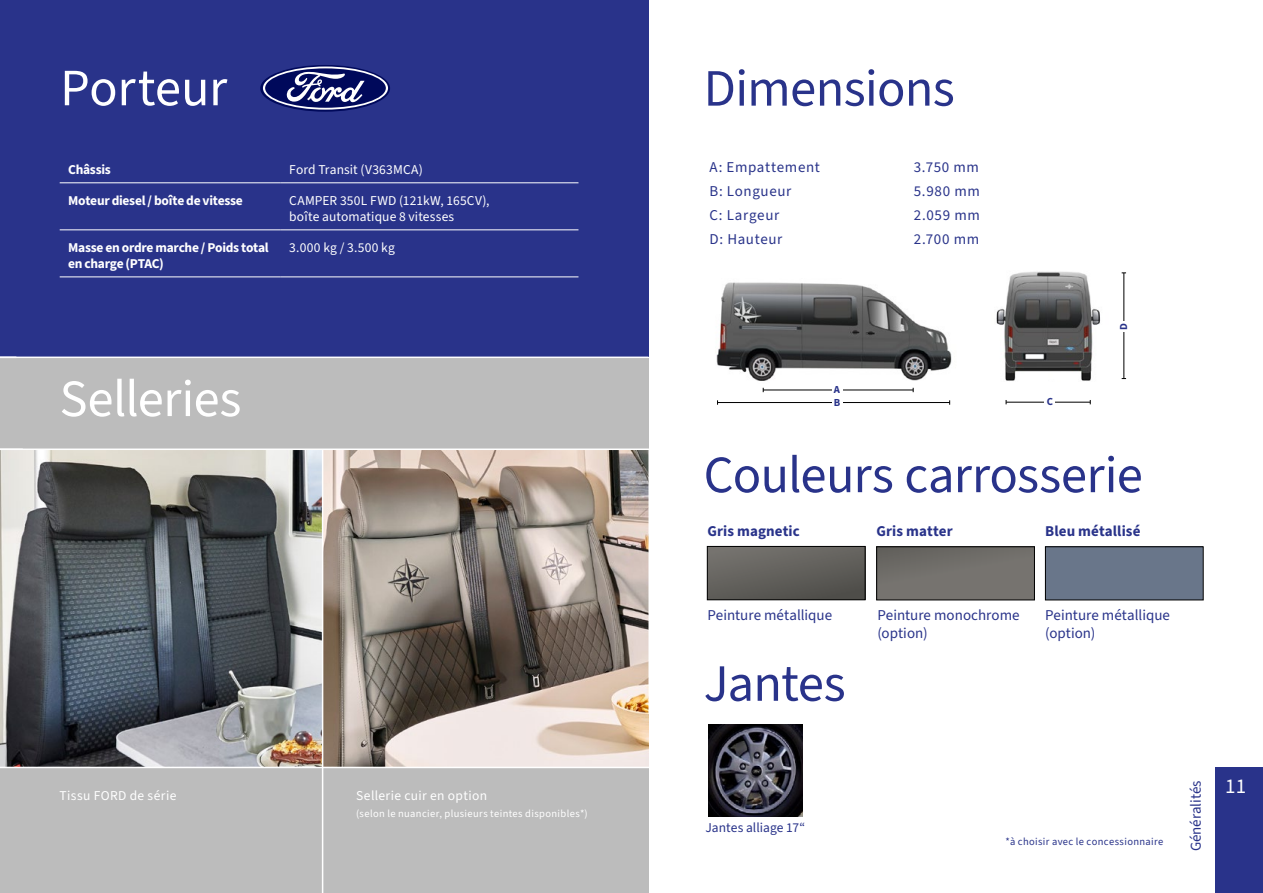
<style>
.page{position:relative;width:1263px;height:893px;background:#fff}
.page>*{position:absolute;margin:0;border:0;box-sizing:border-box;transform-origin:0 0}
.t1{font:52.5px "Source Sans 3";letter-spacing:-.015em;color:#29338a}
.t2{font:52.5px "Source Sans 3";letter-spacing:-.01em;color:#fff}
.t3{font:21px "Source Sans 3";color:#fff}
.t4{font:15px/18px "Source Sans 3";letter-spacing:.005em;color:#29338a}
.t5{font:700 15px "Source Sans 3";letter-spacing:.005em;color:#29338a}
.t6{font:15px "Source Sans 3";letter-spacing:.04em;color:#29338a}
.t7{font:15px "Source Sans 3";letter-spacing:.045em;color:#29338a}
.t8{font:13.5px/16.2px "Source Sans 3";letter-spacing:.02em;color:#fff}
.t9{font:700 13.5px/16.2px "Source Sans 3";letter-spacing:-.02em;color:#fff}
.t10{font:13.5px "Source Sans 3";color:#29338a}
.t11{font:700 10.8px/13.2px "Source Sans 3";color:#29338a}
.t12{font:10.5px "Source Sans 3";letter-spacing:.035em;color:#fff}
.t13{font:10.5px "Source Sans 3";letter-spacing:.035em;color:#29338a}
</style>
<div class="page">
<img style="left:0;top:450px;width:322px;height:317px">
<svg style="left:323px;top:450px;width:325px;height:317px;background:#a1958b"></svg>
<div style="left:0;top:767px;width:648px;height:126px;background:#bcbcbc"></div>
<div style="left:0;top:358px;width:648px;height:92px;background:#bcbcbc"></div>
<div style="left:0;top:0;width:648px;height:357px;background:#29338a"></div>
<div style="left:707px;top:546px;width:158px;height:54px;background:linear-gradient(to right,#6c6965,#595853)"></div>
<div style="left:707px;top:546px;width:158px;height:54px;border:1px solid #000"></div>
<div style="left:877px;top:547px;width:157px;height:53px;background:linear-gradient(to right,#6e6c68,#76736f)"></div>
<div style="left:876px;top:546px;width:159px;height:54px;border:1px solid #000"></div>
<div style="left:1045px;top:547px;width:158px;height:53px;background:#69768a"></div>
<div style="left:1045px;top:546px;width:158px;height:54px;border:1px solid #000"></div>
<div style="left:1215px;top:768px;width:48px;height:125px;background:#29338a"></div>
<hr style="left:0;top:448px;width:655px;height:2px;background:#fff">
<hr style="left:0;top:767px;width:655px;height:1px;background:#fff">
<hr style="left:322px;top:450px;width:1px;height:443px;background:#fff">
<hr style="left:60px;top:182px;width:221px;height:1px;background:#fff">
<hr style="left:281px;top:182px;width:297px;height:1px;background:#fff">
<hr style="left:60px;top:229px;width:221px;height:1px;background:#fff">
<hr style="left:281px;top:229px;width:297px;height:1px;background:#fff">
<hr style="left:60px;top:276px;width:221px;height:1px;background:#fff">
<hr style="left:281px;top:276px;width:297px;height:1px;background:#fff">
<img style="left:996px;top:271px;width:105px;height:110px">
<hr style="left:1006px;top:402px;width:84px;height:1px;background:#000">
<hr style="left:1123px;top:273px;width:1px;height:106px;background:#000">
<div style="left:1044px;top:394px;width:11px;height:15px;background:#fff"></div>
<div style="left:1116px;top:321px;width:12px;height:10px;background:#fff"></div>
<img style="left:716px;top:282px;width:236px;height:99px">
<hr style="left:763px;top:389px;width:150px;height:1px;background:#000">
<hr style="left:717px;top:402px;width:233px;height:1px;background:#000">
<div style="left:832px;top:381px;width:10px;height:12px;background:#fff"></div>
<div style="left:832px;top:394px;width:10px;height:13px;background:#fff"></div>
<img style="left:709px;top:724px;width:93px;height:92px">
<svg style="left:260px;top:65px;width:130px;height:47px"></svg>
<svg style="left:263px;top:67px;width:125px;height:43px;background:#444b8a"></svg>
<h1 class="t2" style="left:60px;top:55px;width:169px">Porteur</h1>
<p class="t9" style="left:68px;top:162px;width:44px">Châssis</p>
<p class="t8" style="left:289px;top:162px;width:135px">Ford Transit (V363MCA)</p>
<p class="t9" style="left:68px;top:193px;width:176px">Moteur diesel / boîte de vitesse</p>
<p class="t8" style="left:289px;top:193px;width:202px">CAMPER 350L FWD (121kW, 165CV), boîte automatique 8 vitesses</p>
<p class="t9" style="left:68px;top:240px;width:202px">Masse en ordre marche / Poids total en charge (PTAC)</p>
<p class="t8" style="left:289px;top:240px;width:107px">3.000 kg / 3.500 kg</p>
<h1 class="t2" style="left:60px;top:366px;width:183px">Selleries</h1>
<p class="t8" style="left:60px;top:788px;width:118px">Tissu FORD de série</p>
<p class="t8" style="left:356px;top:788px;width:132px">Sellerie cuir en option</p>
<p class="t12" style="left:356px;top:807px;width:233px">(selon le nuancier, plusieurs teintes disponibles*)</p>
<h1 class="t1" style="left:704px;top:55px;width:253px">Dimensions</h1>
<p class="t6" style="left:710px;top:157px;width:112px">A: Empattement</p>
<p class="t4" style="left:914px;top:158px;width:67px">3.750 mm</p>
<p class="t6" style="left:710px;top:181px;width:83px">B: Longueur</p>
<p class="t4" style="left:914px;top:182px;width:68px">5.980 mm</p>
<p class="t7" style="left:710px;top:206px;width:71px">C: Largeur</p>
<p class="t4" style="left:914px;top:206px;width:68px">2.059 mm</p>
<p class="t6" style="left:710px;top:230px;width:74px">D: Hauteur</p>
<p class="t4" style="left:914px;top:230px;width:67px">2.700 mm</p>
<p class="t11" style="left:834px;top:383px;width:8px">A<br>B</p>
<p class="t11" style="left:1047px;top:395px;width:8px">C</p>
<p class="t11" style="left:1117px;top:330px;width:8px;rotate:-90deg">D</p>
<h1 class="t1" style="left:704px;top:442px;width:441px">Couleurs carrosserie</h1>
<p class="t5" style="left:707px;top:521px;width:94px">Gris magnetic</p>
<p class="t5" style="left:876px;top:521px;width:78px">Gris matter</p>
<p class="t5" style="left:1045px;top:521px;width:97px">Bleu métallisé</p>
<p class="t4" style="left:707px;top:606px;width:126px">Peinture métallique</p>
<p class="t4" style="left:877px;top:606px;width:144px">Peinture monochrome (option)</p>
<p class="t4" style="left:1045px;top:606px;width:126px">Peinture métallique (option)</p>
<h1 class="t1" style="left:704px;top:650px;width:144px">Jantes</h1>
<p class="t10" style="left:705px;top:819px;width:101px">Jantes alliage 17“</p>
<p class="t13" style="left:1005px;top:835px;width:159px">*à choisir avec le concessionnaire</p>
<p class="t4" style="left:1187px;top:851px;width:72px;rotate:-90deg">Généralités</p>
<h2 class="t3" style="left:1225px;top:773px;width:22px">11</h2>
</div>
